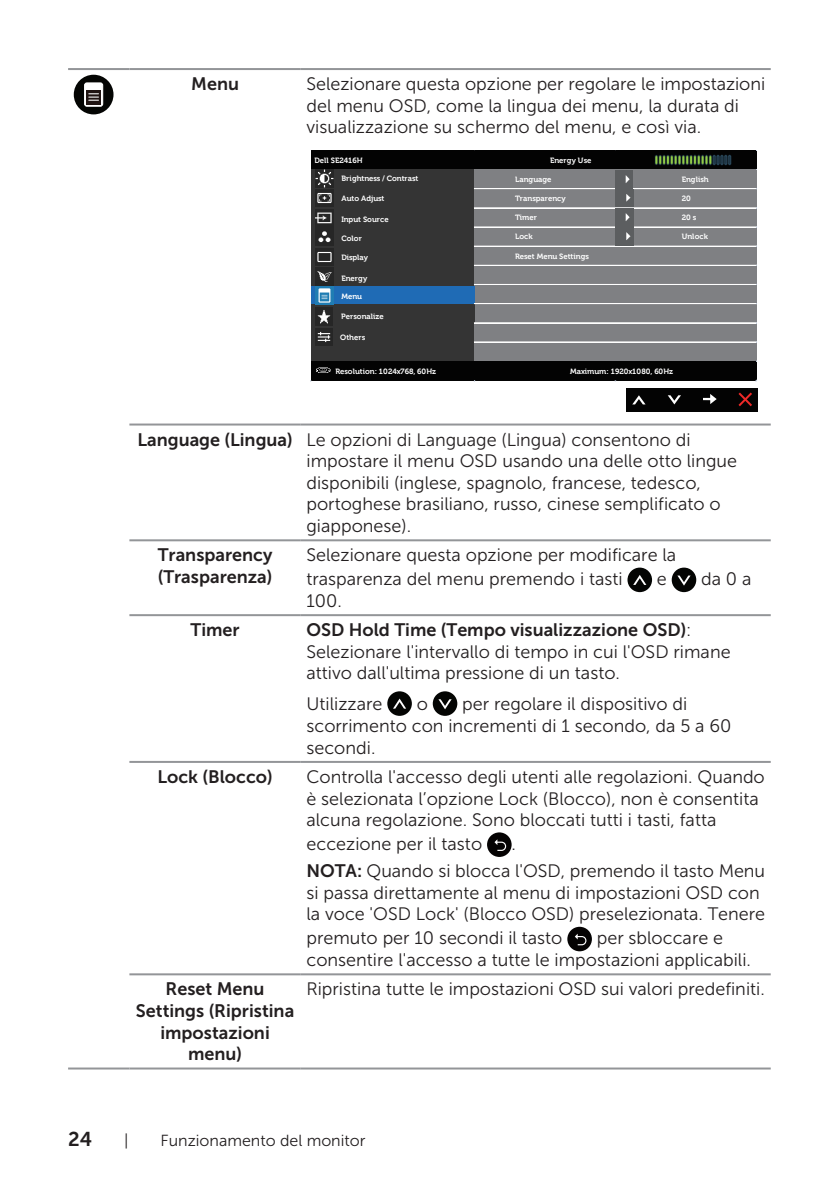
<style>
.page{position:relative;width:840px;height:1191px;background:#fff}
.page>*{position:absolute;margin:0;border:0;box-sizing:border-box;transform-origin:0 0}
.t1{font:20px "Museo Sans For Dell 700";color:#231f20}
.text_OSD_table{font:18px/21.6px "Museo Sans For Dell 300";color:#231f20}
.text_OSD_table-2{font:18px/21.6px "Museo Sans For Dell 700";color:#231f20}
.t2{font:16px "Museo Sans For Dell 300";color:#231f20}
.t3{font:700 7.6px "Museo For Dell";color:#fff}
.s1{font-family:"Museo Sans For Dell 700"}
</style>
<div class="page">
<hr style="left:68px;top:68px;width:61px;height:2px;background:#939598">
<hr style="left:129px;top:68px;width:171px;height:2px;background:#939598">
<hr style="left:300px;top:68px;width:470px;height:2px;background:#939598">
<hr style="left:129px;top:423px;width:171px;height:2px;background:#939598">
<hr style="left:300px;top:423px;width:470px;height:2px;background:#939598">
<hr style="left:129px;top:539px;width:171px;height:2px;background:#939598">
<hr style="left:300px;top:539px;width:470px;height:2px;background:#939598">
<hr style="left:129px;top:614px;width:171px;height:2px;background:#939598">
<hr style="left:300px;top:614px;width:470px;height:2px;background:#939598">
<hr style="left:129px;top:761px;width:171px;height:2px;background:#939598">
<hr style="left:300px;top:761px;width:470px;height:2px;background:#939598">
<hr style="left:129px;top:973px;width:171px;height:2px;background:#939598">
<hr style="left:300px;top:973px;width:470px;height:2px;background:#939598">
<hr style="left:68px;top:1067px;width:61px;height:2px;background:#939598">
<hr style="left:129px;top:1067px;width:171px;height:2px;background:#939598">
<hr style="left:300px;top:1067px;width:470px;height:2px;background:#939598">
<div style="left:74px;top:75px;width:39px;height:39px;background:#040503;border-radius:50%"></div>
<div style="left:85px;top:83px;width:18px;height:23px;background:#fff;border-radius:2px"></div>
<div style="left:84px;top:82px;width:19px;height:25px;border:1px solid #fff;border-radius:2px"></div>
<div style="left:86px;top:90px;width:15px;height:14px;background:#201412"></div>
<svg style="left:89px;top:93px;width:9px;height:8px"></svg>
<div style="left:625px;top:388px;width:132px;height:24px;background:#030303"></div>
<svg style="left:632px;top:395px;width:13px;height:9px"></svg>
<svg style="left:667px;top:395px;width:13px;height:9px"></svg>
<svg style="left:738px;top:392px;width:13px;height:14px"></svg>
<svg style="left:703px;top:394px;width:13px;height:10px"></svg>
<div style="left:311px;top:151px;width:445px;height:19px;background:#030303"></div>
<div style="left:311px;top:169px;width:163px;height:135px;background:#343434"></div>
<div style="left:474px;top:169px;width:282px;height:135px;background:#7f8083"></div>
<div style="left:311px;top:287px;width:163px;height:19px;background:#1f6bb5"></div>
<div style="left:474px;top:303px;width:282px;height:20px;background:#7f8083"></div>
<div style="left:311px;top:304px;width:163px;height:57px;background:#343434"></div>
<div style="left:474px;top:323px;width:282px;height:38px;background:#7f8083"></div>
<div style="left:311px;top:361px;width:445px;height:20px;background:#030303"></div>
<hr style="left:474px;top:188px;width:282px;height:1px;background:#fff">
<hr style="left:474px;top:189px;width:282px;height:1px;background:#fff">
<hr style="left:474px;top:207px;width:282px;height:1px;background:#fff">
<hr style="left:474px;top:208px;width:282px;height:1px;background:#fff">
<hr style="left:474px;top:227px;width:282px;height:1px;background:#fff">
<hr style="left:474px;top:246px;width:282px;height:1px;background:#fff">
<hr style="left:474px;top:265px;width:282px;height:1px;background:#fff">
<hr style="left:474px;top:284px;width:282px;height:1px;background:#fff">
<hr style="left:474px;top:303px;width:282px;height:1px;background:#fff">
<hr style="left:474px;top:322px;width:282px;height:1px;background:#fff">
<hr style="left:474px;top:323px;width:282px;height:1px;background:#fff">
<hr style="left:474px;top:341px;width:282px;height:1px;background:#fff">
<hr style="left:474px;top:342px;width:282px;height:1px;background:#fff">
<img style="left:316px;top:367px;width:14px;height:6px">
<img style="left:654px;top:154px;width:78px;height:12px">
<img style="left:615px;top:170px;width:18px;height:75px">
<img style="left:315px;top:189px;width:18px;height:18px">
<img style="left:315px;top:209px;width:18px;height:18px">
<img style="left:315px;top:248px;width:18px;height:17px">
<img style="left:315px;top:268px;width:18px;height:17px">
<img style="left:315px;top:329px;width:18px;height:17px">
<img style="left:315px;top:307px;width:17px;height:18px">
<img style="left:315px;top:170px;width:18px;height:17px">
<img style="left:315px;top:229px;width:18px;height:17px">
<img style="left:315px;top:287px;width:18px;height:17px">
<div style="left:627px;top:567px;width:24px;height:25px;background:#040503;border-radius:50%"></div>
<svg style="left:633px;top:575px;width:13px;height:10px"></svg>
<div style="left:671px;top:567px;width:24px;height:25px;background:#040503;border-radius:50%"></div>
<svg style="left:677px;top:575px;width:13px;height:10px"></svg>
<div style="left:387px;top:691px;width:24px;height:25px;background:#040503;border-radius:50%"></div>
<svg style="left:393px;top:698px;width:13px;height:10px"></svg>
<div style="left:432px;top:691px;width:25px;height:25px;background:#040503;border-radius:50%"></div>
<svg style="left:438px;top:699px;width:13px;height:10px"></svg>
<div style="left:487px;top:832px;width:24px;height:25px;background:#050303;border-radius:50%"></div>
<svg style="left:494px;top:839px;width:12px;height:12px"></svg>
<div style="left:567px;top:926px;width:24px;height:25px;background:#050303;border-radius:50%"></div>
<svg style="left:575px;top:933px;width:11px;height:12px"></svg>
<p class="text_OSD_table-2" style="left:191px;top:73px;width:49px">Menu</p>
<p class="text_OSD_table" style="left:306px;top:73px;width:460px">Selezionare questa opzione per regolare le impostazioni del menu OSD, come la lingua dei menu, la durata di visualizzazione su schermo del menu, e così via.</p>
<p class="t3" style="left:314px;top:156px;width:50px">Dell SE2416H</p>
<p class="t3" style="left:550px;top:156px;width:43px">Energy Use</p>
<p class="t3" style="left:341px;top:174px;width:78px">Brightness / Contrast</p>
<p class="t3" style="left:341px;top:194px;width:44px">Auto Adjust</p>
<p class="t3" style="left:341px;top:215px;width:49px">Input Source</p>
<p class="t3" style="left:341px;top:234px;width:22px">Color</p>
<p class="t3" style="left:341px;top:253px;width:28px">Display</p>
<p class="t3" style="left:341px;top:274px;width:27px">Energy</p>
<p class="t3" style="left:341px;top:292px;width:22px">Menu</p>
<p class="t3" style="left:341px;top:312px;width:44px">Personalize</p>
<p class="t3" style="left:340px;top:333px;width:27px">Others</p>
<p class="t3" style="left:515px;top:175px;width:38px">Language</p>
<p class="t3" style="left:681px;top:175px;width:28px">English</p>
<p class="t3" style="left:515px;top:194px;width:52px">Transparency</p>
<p class="t3" style="left:681px;top:194px;width:10px">20</p>
<p class="t3" style="left:515px;top:213px;width:23px">Timer</p>
<p class="t3" style="left:681px;top:213px;width:16px">20 s</p>
<p class="t3" style="left:515px;top:232px;width:19px">Lock</p>
<p class="t3" style="left:681px;top:232px;width:28px">Unlock</p>
<p class="t3" style="left:515px;top:252px;width:75px">Reset Menu Settings</p>
<p class="t3" style="left:335px;top:367px;width:102px">Resolution: 1024x768, 60Hz</p>
<p class="t3" style="left:569px;top:367px;width:104px">Maximum: 1920x1080, 60Hz</p>
<p class="text_OSD_table-2" style="left:137px;top:428px;width:157px">Language (Lingua)</p>
<p class="text_OSD_table" style="left:306px;top:428px;width:432px">Le opzioni di Language (Lingua) consentono di impostare il menu OSD usando una delle otto lingue disponibili (inglese, spagnolo, francese, tedesco, portoghese brasiliano, russo, cinese semplificato o giapponese).</p>
<p class="text_OSD_table-2" style="left:158px;top:544px;width:116px">Transparency (Trasparenza)</p>
<p class="text_OSD_table" style="left:306px;top:543px;width:371px;line-height:23.8px">Selezionare questa opzione per modificare la trasparenza del menu premendo i tasti</p>
<p class="text_OSD_table" style="left:656px;top:568px;width:11px">e</p>
<p class="text_OSD_table" style="left:700px;top:568px;width:52px">da 0 a</p>
<p class="text_OSD_table" style="left:306px;top:590px;width:37px">100.</p>
<p class="text_OSD_table-2" style="left:190px;top:619px;width:51px">Timer</p>
<p class="text_OSD_table" style="left:306px;top:619px;width:425px"><span class="s1">OSD Hold Time (Tempo visualizzazione OSD)</span>:<br>Selezionare l'intervallo di tempo in cui l'OSD rimane attivo dall'ultima pressione di un tasto.</p>
<p class="text_OSD_table" style="left:306px;top:693px;width:77px">Utilizzare</p>
<p class="text_OSD_table" style="left:416px;top:693px;width:13px">o</p>
<p class="text_OSD_table" style="left:306px;top:693px;width:426px;text-indent:156px">per regolare il dispositivo di scorrimento con incrementi di 1 secondo, da 5 a 60 secondi.</p>
<p class="text_OSD_table-2" style="left:157px;top:766px;width:117px">Lock (Blocco)</p>
<p class="text_OSD_table" style="left:306px;top:766px;width:459px">Controlla l'accesso degli utenti alle regolazioni. Quando è selezionata l’opzione Lock (Blocco), non è consentita alcuna regolazione. Sono bloccati tutti i tasti, fatta</p>
<p class="text_OSD_table" style="left:306px;top:833px;width:177px">eccezione per il tasto</p>
<p class="text_OSD_table" style="left:511px;top:833px;width:6px">.</p>
<p class="text_OSD_table" style="left:306px;top:860px;width:460px"><span class="s1">NOTA:</span> Quando si blocca l'OSD, premendo il tasto Menu si passa direttamente al menu di impostazioni OSD con la voce 'OSD Lock' (Blocco OSD) preselezionata. Tenere</p>
<p class="text_OSD_table" style="left:306px;top:927px;width:257px">premuto per 10 secondi il tasto</p>
<p class="text_OSD_table" style="left:306px;top:927px;width:446px;text-indent:290px">per sbloccare e consentire l'accesso a tutte le impostazioni applicabili.</p>
<p class="text_OSD_table-2" style="left:136px;top:978px;width:160px;text-align:center">Reset Menu<br>Settings (Ripristina impostazioni menu)</p>
<p class="text_OSD_table" style="left:306px;top:978px;width:459px">Ripristina tutte le impostazioni OSD sui valori predefiniti.</p>
<p class="t1" style="left:68px;top:1127px;width:26px">24</p>
<p class="t2" style="left:124px;top:1131px;width:6px">|</p>
<p class="t2" style="left:160px;top:1131px;width:206px">Funzionamento del monitor</p>
</div>
